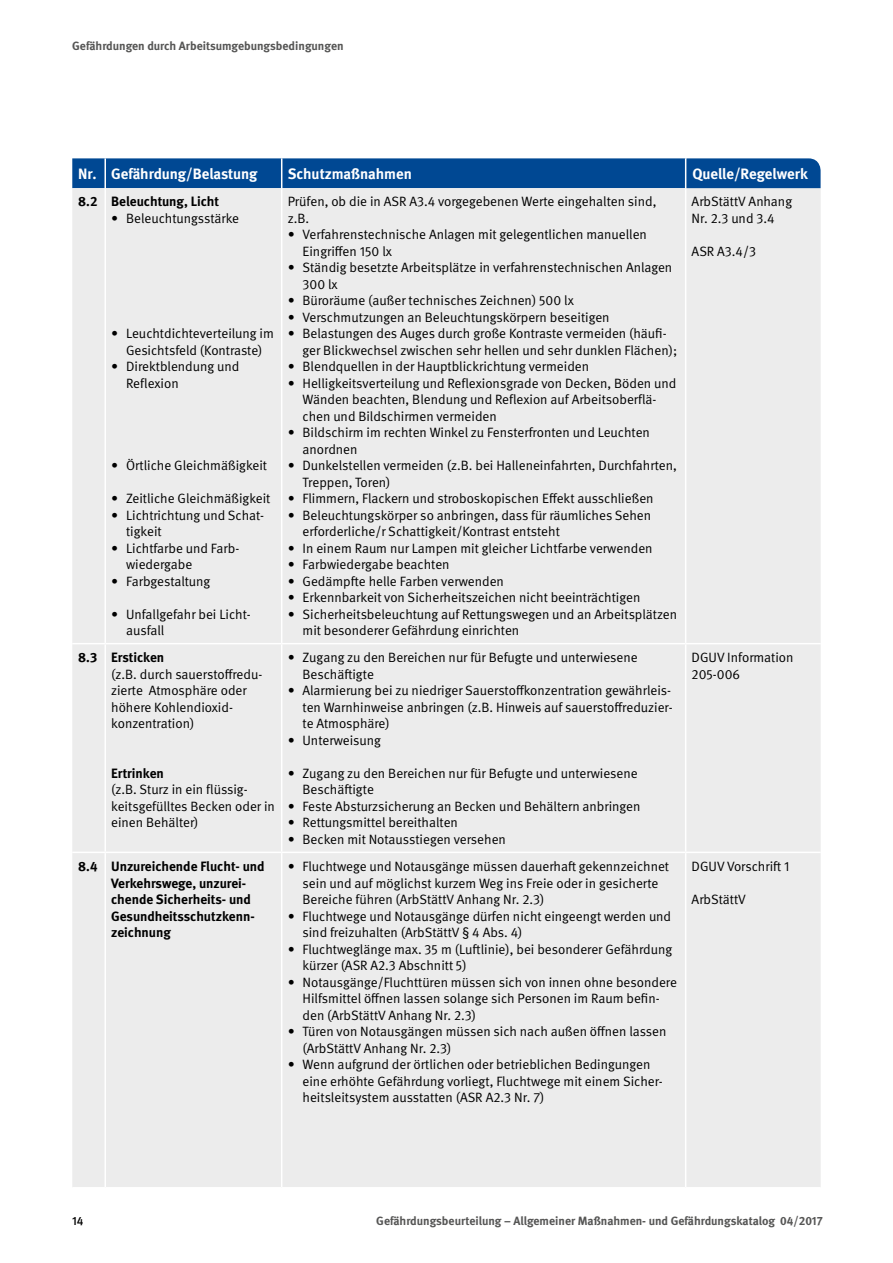
<style>
.page{position:relative;width:893px;height:1263px;background:#fff}
.page>*{position:absolute;margin:0;border:0;box-sizing:border-box;transform-origin:0 0}
.Fließtext{font:700 15px "DGUV Meta";color:#fff}
.Tabellen_Bold{font:700 15px "DGUV Meta";color:#fff}
.Fließtext_Tab{font:13.5px/16.5px "DGUV Meta";color:#000}
.Fließtext_Tab_bold{font:700 13.5px/16.5px "DGUV Meta";color:#000}
.t1{font:700 12px "DGUV Meta";color:#565655}
.t2{font:500 12px "DGUV Meta";color:#000}
</style>
<div class="page">
<div style="left:72px;top:188px;width:749px;height:999px;background:#ececec"></div>
<div style="left:72px;top:644px;width:749px;height:208px;background:#ececec"></div>
<hr style="left:104px;top:188px;width:2px;height:455px;background:#fff">
<hr style="left:281px;top:188px;width:1px;height:455px;background:#fff">
<hr style="left:685px;top:188px;width:1px;height:455px;background:#fff">
<hr style="left:104px;top:644px;width:2px;height:208px;background:#fff">
<hr style="left:281px;top:644px;width:1px;height:208px;background:#fff">
<hr style="left:685px;top:644px;width:1px;height:208px;background:#fff">
<hr style="left:104px;top:853px;width:2px;height:334px;background:#fff">
<hr style="left:281px;top:853px;width:1px;height:334px;background:#fff">
<hr style="left:685px;top:853px;width:1px;height:334px;background:#fff">
<hr style="left:72px;top:643px;width:33px;height:1px;background:#fff">
<hr style="left:105px;top:643px;width:177px;height:1px;background:#fff">
<hr style="left:282px;top:643px;width:404px;height:1px;background:#fff">
<hr style="left:686px;top:643px;width:135px;height:1px;background:#fff">
<hr style="left:72px;top:852px;width:33px;height:1px;background:#fff">
<hr style="left:105px;top:852px;width:177px;height:1px;background:#fff">
<hr style="left:282px;top:852px;width:404px;height:1px;background:#fff">
<hr style="left:686px;top:852px;width:135px;height:1px;background:#fff">
<div style="left:72px;top:158px;width:749px;height:30px;background:#004893"></div>
<p class="t1" style="left:72px;top:39px;width:273px">Gefährdungen durch Arbeitsumgebungsbedingungen</p>
<p class="Tabellen_Bold" style="left:78px;top:165px;width:20px">Nr.</p>
<p class="Fließtext" style="left:111px;top:165px;width:148px">Gefährdung/Belastung</p>
<p class="Fließtext" style="left:288px;top:165px;width:126px">Schutzmaßnahmen</p>
<p class="Fließtext" style="left:692px;top:165px;width:117px">Quelle/Regelwerk</p>
<p class="Fließtext_Tab_bold" style="left:78px;top:194px;width:21px">8.2</p>
<p class="Fließtext_Tab_bold" style="left:111px;top:194px;width:109px">Beleuchtung, Licht</p>
<p class="Fließtext_Tab" style="left:111px;top:210px;width:129px">∙ Beleuchtungsstärke</p>
<p class="Fließtext_Tab" style="left:288px;top:193px;width:370px">Prüfen, ob die in ASR A3.4 vorgegebenen Werte eingehalten sind, z.B.</p>
<p class="Fließtext_Tab" style="left:303px;top:226px;width:346px;text-indent:-15px">∙ Verfahrenstechnische Anlagen mit gelegentlichen manuellen<br>Eingriffen 150 lx</p>
<p class="Fließtext_Tab" style="left:303px;top:259px;width:371px;text-indent:-15px">∙ Ständig besetzte Arbeitsplätze in verfahrenstechnischen Anlagen<br>300 lx</p>
<p class="Fließtext_Tab" style="left:288px;top:292px;width:288px">∙ Büroräume (außer technisches Zeichnen) 500 lx</p>
<p class="Fließtext_Tab" style="left:288px;top:309px;width:323px">∙ Verschmutzungen an Beleuchtungskörpern beseitigen</p>
<p class="Fließtext_Tab" style="left:303px;top:325px;width:376px;text-indent:-15px">∙ Belastungen des Auges durch große Kontraste vermeiden (häufi&shy;ger Blickwechsel zwischen sehr hellen und sehr dunklen Flächen);</p>
<p class="Fließtext_Tab" style="left:288px;top:358px;width:303px">∙ Blendquellen in der Hauptblickrichtung vermeiden</p>
<p class="Fließtext_Tab" style="left:303px;top:375px;width:375px;text-indent:-15px">∙ Helligkeitsverteilung und Reflexionsgrade von Decken, Böden und<br>Wänden beachten, Blendung und Reflexion auf Arbeitsoberflä&shy;chen und Bildschirmen vermeiden</p>
<p class="Fließtext_Tab" style="left:303px;top:424px;width:349px;text-indent:-15px">∙ Bildschirm im rechten Winkel zu Fensterfronten und Leuchten anordnen</p>
<p class="Fließtext_Tab" style="left:303px;top:457px;width:376px;text-indent:-15px">∙ Dunkelstellen vermeiden (z.B. bei Halleneinfahrten, Durchfahrten,<br>Treppen, Toren)</p>
<p class="Fließtext_Tab" style="left:288px;top:490px;width:367px">∙ Flimmern, Flackern und stroboskopischen Effekt ausschließen</p>
<p class="Fließtext_Tab" style="left:303px;top:507px;width:350px;text-indent:-15px">∙ Beleuchtungskörper so anbringen, dass für räumliches Sehen erforderliche/r Schattigkeit/Kontrast entsteht</p>
<p class="Fließtext_Tab" style="left:288px;top:540px;width:366px">∙ In einem Raum nur Lampen mit gleicher Lichtfarbe verwenden</p>
<p class="Fließtext_Tab" style="left:288px;top:556px;width:163px">∙ Farbwiedergabe beachten</p>
<p class="Fließtext_Tab" style="left:288px;top:573px;width:218px">∙ Gedämpfte helle Farben verwenden</p>
<p class="Fließtext_Tab" style="left:288px;top:589px;width:354px">∙ Erkennbarkeit von Sicherheitszeichen nicht beeinträchtigen</p>
<p class="Fließtext_Tab" style="left:303px;top:606px;width:376px;text-indent:-15px">∙ Sicherheitsbeleuchtung auf Rettungswegen und an Arbeitsplätzen mit besonderer Gefährdung einrichten</p>
<p class="Fließtext_Tab" style="left:692px;top:193px;width:102px">ArbStättV Anhang<br>Nr. 2.3 und 3.4</p>
<p class="Fließtext_Tab" style="left:692px;top:243px;width:66px">ASR A3.4/3</p>
<p class="Fließtext_Tab" style="left:111px;top:325px;width:164px;text-align:center">∙ Leuchtdichteverteilung im<br>Gesichtsfeld (Kontraste)</p>
<p class="Fließtext_Tab" style="left:126px;top:358px;width:115px;text-indent:-15px">∙ Direktblendung und<br>Reflexion</p>
<p class="Fließtext_Tab" style="left:111px;top:457px;width:157px">∙ Örtliche Gleichmäßigkeit</p>
<p class="Fließtext_Tab" style="left:111px;top:490px;width:161px">∙ Zeitliche Gleichmäßigkeit</p>
<p class="Fließtext_Tab" style="left:126px;top:507px;width:139px;text-indent:-15px">∙ Lichtrichtung und Schat&shy;tigkeit</p>
<p class="Fließtext_Tab" style="left:126px;top:540px;width:113px;text-indent:-15px">∙ Lichtfarbe und Farb&shy;wiedergabe</p>
<p class="Fließtext_Tab" style="left:111px;top:573px;width:101px">∙ Farbgestaltung</p>
<p class="Fließtext_Tab" style="left:126px;top:606px;width:125px;text-indent:-15px">∙ Unfallgefahr bei Licht&shy;ausfall</p>
<p class="Fließtext_Tab_bold" style="left:78px;top:650px;width:20px">8.3</p>
<p class="Fließtext_Tab_bold" style="left:111px;top:650px;width:55px">Ersticken</p>
<p class="Fließtext_Tab" style="left:111px;top:666px;width:151px">(z.B. durch sauerstoffredu&shy;zierte Atmosphäre oder höhere Kohlendioxid&shy;konzentration)</p>
<p class="Fließtext_Tab_bold" style="left:111px;top:765px;width:54px">Ertrinken</p>
<p class="Fließtext_Tab" style="left:111px;top:782px;width:165px">(z.B. Sturz in ein flüssig&shy;keitsgefülltes Becken oder in einen Behälter)</p>
<p class="Fließtext_Tab" style="left:303px;top:650px;width:337px;text-indent:-15px">∙ Zugang zu den Bereichen nur für Befugte und unterwiesene<br>Beschäftigte</p>
<p class="Fließtext_Tab" style="left:303px;top:683px;width:372px;text-align:justify;text-indent:-15px">∙ Alarmierung bei zu niedriger Sauerstoffkonzentration gewährleis&shy;ten Warnhinweise anbringen (z.B. Hinweis auf sauerstoffreduzier&shy;te Atmosphäre)</p>
<p class="Fließtext_Tab" style="left:288px;top:732px;width:95px">∙ Unterweisung</p>
<p class="Fließtext_Tab" style="left:303px;top:765px;width:337px;text-indent:-15px">∙ Zugang zu den Bereichen nur für Befugte und unterwiesene<br>Beschäftigte</p>
<p class="Fließtext_Tab" style="left:288px;top:798px;width:354px">∙ Feste Absturzsicherung an Becken und Behältern anbringen</p>
<p class="Fließtext_Tab" style="left:288px;top:815px;width:172px">∙ Rettungsmittel bereithalten</p>
<p class="Fließtext_Tab" style="left:288px;top:831px;width:220px">∙ Becken mit Notausstiegen versehen</p>
<p class="Fließtext_Tab_bold" style="left:78px;top:858px;width:21px">8.4</p>
<p class="Fließtext_Tab_bold" style="left:111px;top:858px;width:155px">Unzureichende Flucht- und<br>Verkehrswege, unzurei&shy;chende Sicherheits- und<br>Gesundheitsschutzkenn&shy;zeichnung</p>
<p class="Fließtext_Tab" style="left:303px;top:858px;width:368px;text-indent:-15px">∙ Fluchtwege und Notausgänge müssen dauerhaft gekennzeichnet sein und auf möglichst kurzem Weg ins Freie oder in gesicherte<br>Bereiche führen (ArbStättV Anhang Nr. 2.3)</p>
<p class="Fließtext_Tab" style="left:303px;top:908px;width:370px;text-indent:-15px">∙ Fluchtwege und Notausgänge dürfen nicht eingeengt werden und sind freizuhalten (ArbStättV § 4 Abs. 4)</p>
<p class="Fließtext_Tab" style="left:303px;top:941px;width:371px;text-indent:-15px">∙ Fluchtweglänge max. 35 m (Luftlinie), bei besonderer Gefährdung kürzer (ASR A2.3 Abschnitt 5)</p>
<p class="Fließtext_Tab" style="left:303px;top:974px;width:376px;text-indent:-15px">∙ Notausgänge/Fluchttüren müssen sich von innen ohne besondere<br>Hilfsmittel öffnen lassen solange sich Personen im Raum befin&shy;den (ArbStättV Anhang Nr. 2.3)</p>
<p class="Fließtext_Tab" style="left:303px;top:1023px;width:365px;text-indent:-15px">∙ Türen von Notausgängen müssen sich nach außen öffnen lassen (ArbStättV Anhang Nr. 2.3)</p>
<p class="Fließtext_Tab" style="left:303px;top:1056px;width:362px;text-indent:-15px">∙ Wenn aufgrund der örtlichen oder betrieblichen Bedingungen eine erhöhte Gefährdung vorliegt, Fluchtwege mit einem Sicher&shy;heitsleitsystem ausstatten (ASR A2.3 Nr. 7)</p>
<p class="Fließtext_Tab" style="left:692px;top:650px;width:103px">DGUV Information<br>205-006</p>
<p class="Fließtext_Tab" style="left:692px;top:858px;width:99px">DGUV Vorschrift 1</p>
<p class="Fließtext_Tab" style="left:692px;top:891px;width:56px">ArbStättV</p>
<p class="t2" style="left:72px;top:1213px;width:13px">14</p>
<p class="t1" style="left:376px;top:1213px;width:448px">Gefährdungsbeurteilung – Allgemeiner Maßnahmen- und Gefährdungskatalog 04/2017</p>
</div>
